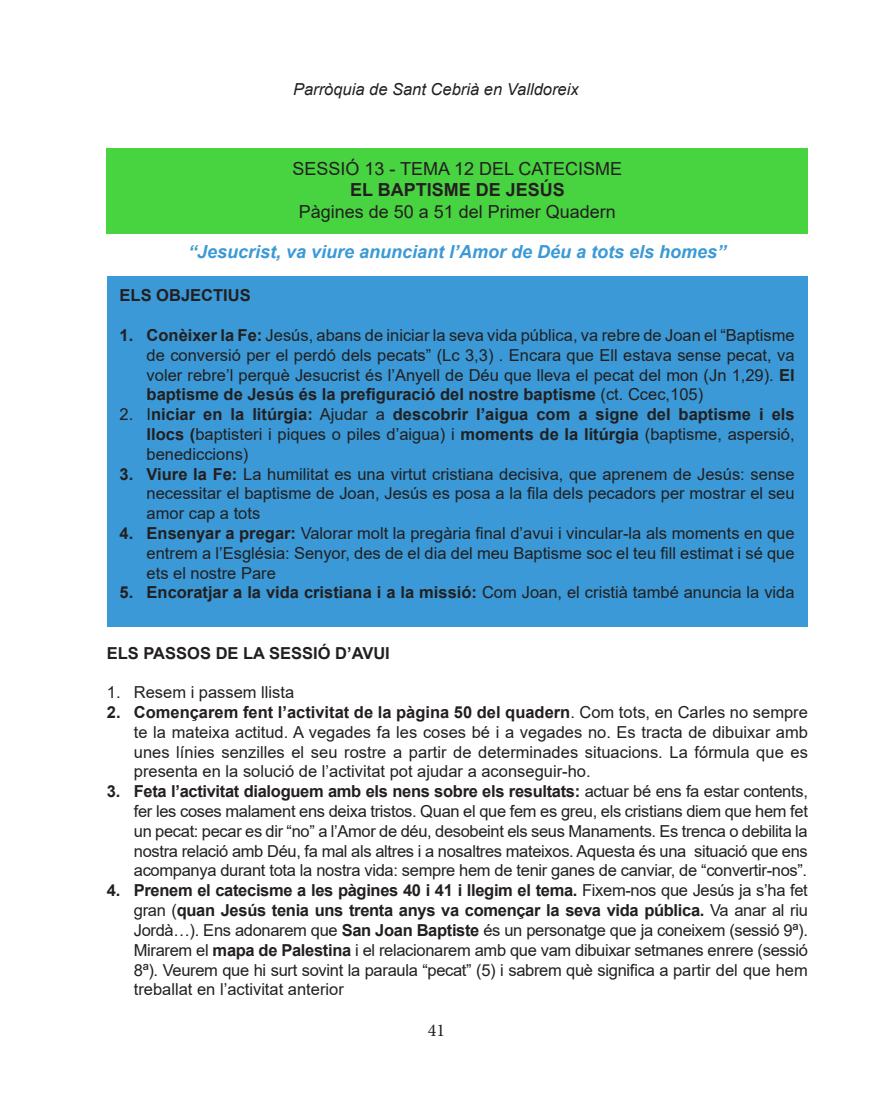
<style>
.page{position:relative;width:893px;height:1106px;background:#fff}
.page>*{position:absolute;margin:0;border:0;box-sizing:border-box;transform-origin:0 0}
.t1{font:18px "Arial";color:#231f20}
.t2{font:italic 700 18px "Arial";color:#3a99d6}
.t3{font:700 18px "Arial";color:#231f20}
.t4{font:18px "Minion Pro";color:#231f20}
.t5{font:16.5px/19.8px "Arial";color:#231f20;text-align:justify}
.t6{font:700 16.5px/19.8px "Arial";color:#231f20;text-align:justify}
.t7{font:italic 16.5px "Arial";color:#231f20}
.s1{font-weight:700}
.s2{font-weight:400}
</style>
<div class="page">
<div style="left:107px;top:149px;width:701px;height:85px;background:#48d340"></div>
<div style="left:107px;top:276px;width:700px;height:351px;background:#3a99d6"></div>
<p class="t7" style="left:293px;top:78px;width:287px">Parròquia de Sant Cebrià en Valldoreix</p>
<p class="t1" style="left:292px;top:156px;width:331px">SESSIÓ 13 - TEMA 12 DEL CATECISME</p>
<p class="t3" style="left:350px;top:177px;width:216px">EL BAPTISME DE JESÚS</p>
<p class="t1" style="left:299px;top:199px;width:319px">Pàgines de 50 a 51 del Primer Quadern</p>
<p class="t2" style="left:188px;top:239px;width:540px">“Jesucrist, va viure anunciant l’Amor de Déu a tots els homes”</p>
<p class="t6" style="left:120px;top:286px;width:133px">ELS OBJECTIUS</p>
<p class="t5" style="left:147px;top:325px;width:649px;text-indent:-27px"><span class="s1">1. Conèixer la Fe:</span> Jesús, abans de iniciar la seva vida pública, va rebre de Joan el “Baptisme de conversió per el perdó dels pecats” (Lc 3,3) . Encara que Ell estava sense pecat, va voler rebre’l perquè Jesucrist és l’Anyell de Déu que lleva el pecat del mon (Jn 1,29). <span class="s1">El baptisme de Jesús és la prefiguració del nostre baptisme</span> (ct. Ccec,105)</p>
<p class="t6" style="left:147px;top:404px;width:649px;text-indent:-27px"><span class="s2">2. I</span>niciar en la litúrgia: <span class="s2">Ajudar a</span> descobrir l’aigua com a signe del baptisme i els llocs (<span class="s2">baptisteri i piques o piles d’aigua) i</span> moments de la litúrgia <span class="s2">(baptisme, aspersió, benediccions)</span></p>
<p class="t5" style="left:147px;top:464px;width:649px;text-indent:-27px"><span class="s1">3. Viure la Fe:</span> La humilitat es una virtut cristiana decisiva, que aprenem de Jesús: sense necessitar el baptisme de Joan, Jesús es posa a la fila dels pecadors per mostrar el seu amor cap a tots</p>
<p class="t5" style="left:147px;top:523px;width:649px;text-indent:-27px"><span class="s1">4. Ensenyar a pregar:</span> Valorar molt la pregària final d’avui i vincular-la als moments en que entrem a l’Església: Senyor, des de el dia del meu Baptisme soc el teu fill estimat i sé que ets el nostre Pare</p>
<p class="t6" style="left:120px;top:583px;width:676px">5. Encoratjar a la vida cristiana i a la missió: <span class="s2">Com Joan, el cristià també anuncia la vida</span></p>
<p class="t6" style="left:107px;top:643px;width:284px">ELS PASSOS DE LA SESSIÓ D’AVUI</p>
<p class="t5" style="left:107px;top:682px;width:189px">1. Resem i passem llista</p>
<p class="t5" style="left:134px;top:702px;width:676px;text-indent:-27px"><span class="s1">2. Començarem fent l’activitat de la pàgina 50 del quadern</span>. Com tots, en Carles no sempre te la mateixa actitud. A vegades fa les coses bé i a vegades no. Es tracta de dibuixar amb unes línies senzilles el seu rostre a partir de determinades situacions. La fórmula que es presenta en la solució de l’activitat pot ajudar a aconseguir-ho.</p>
<p class="t5" style="left:134px;top:781px;width:676px;text-indent:-27px"><span class="s1">3. Feta l’activitat dialoguem amb els nens sobre els resultats:</span> actuar bé ens fa estar contents, fer les coses malament ens deixa tristos. Quan el que fem es greu, els cristians diem que hem fet un pecat: pecar es dir “no” a l’Amor de déu, desobeint els seus Manaments. Es trenca o debilita la nostra relació amb Déu, fa mal als altres i a nosaltres mateixos. Aquesta és una situació que ens acompanya durant tota la nostra vida: sempre hem de tenir ganes de canviar, de “convertir-nos”.</p>
<p class="t5" style="left:134px;top:880px;width:676px;text-indent:-27px"><span class="s1">4. Prenem el catecisme a les pàgines 40 i 41 i llegim el tema.</span> Fixem-nos que Jesús ja s’ha fet gran (<span class="s1">quan Jesús tenia uns trenta anys va començar la seva vida pública.</span> Va anar al riu Jordà…). Ens adonarem que <span class="s1">San Joan Baptiste</span> és un personatge que ja coneixem (sessió 9ª).<br>Mirarem el <span class="s1">mapa de Palestina</span> i el relacionarem amb que vam dibuixar setmanes enrere (sessió 8ª). Veurem que hi surt sovint la paraula “pecat” (5) i sabrem què significa a partir del que hem treballat en l’activitat anterior</p>
<p class="t4" style="left:428px;top:1018px;width:19px">41</p>
</div>
